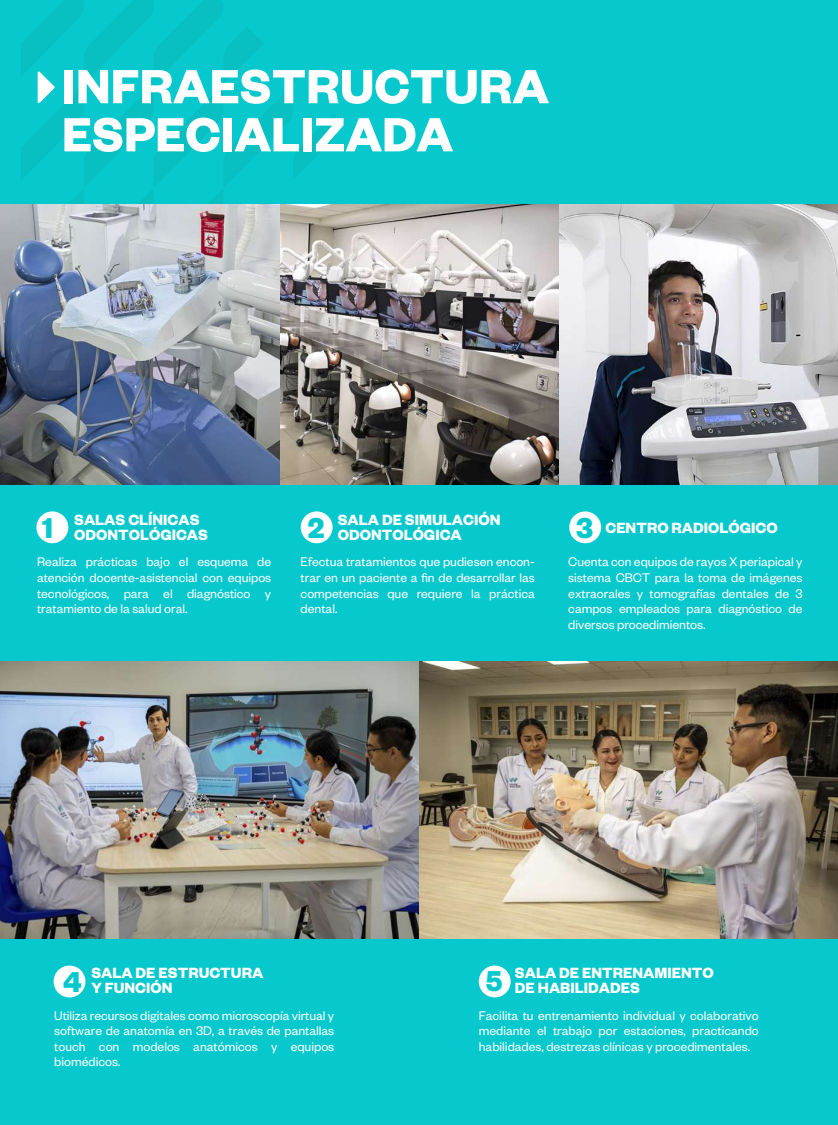
<style>
.page{position:relative;width:838px;height:1125px;background:#07c8cc}
.page>*{position:absolute;margin:0;border:0;box-sizing:border-box;transform-origin:0 0}
.t1{font:700 52.62px/48.1px "Founders Grotesk";color:#fff}
.t2{font:700 31.62px "Founders Grotesk";color:#07c8cc}
.t3{font:700 16.25px/15px "Founders Grotesk";color:#fff}
.t4{font:13.75px/15.6px "Founders Grotesk";color:#fff;text-align:justify}
</style>
<div class="page">
<div style="left:54px;top:966px;width:31px;height:31px;background:#fff;border-radius:50%"></div>
<img style="left:0;top:204px;width:838px;height:281px">
<div style="left:36px;top:511px;width:32px;height:32px;background:#fff;border-radius:50%"></div>
<div style="left:569px;top:511px;width:32px;height:32px;background:#fff;border-radius:50%"></div>
<div style="left:301px;top:511px;width:31px;height:32px;background:#fff;border-radius:50%"></div>
<img style="left:0;top:661px;width:838px;height:278px">
<div style="left:478px;top:966px;width:32px;height:31px;background:#fff;border-radius:50%"></div>
<h1 class="t1" style="left:62px;top:60px;width:488px">INFRAESTRUCTURA<br>ESPECIALIZADA</h1>
<p class="t3" style="left:74px;top:512px;width:135px">SALAS CLÍNICAS<br>ODONTOLÓGICAS</p>
<h2 class="t2" style="left:576px;top:507px;width:19px">3</h2>
<p class="t4" style="left:568px;top:554px;width:236px">Cuenta con equipos de rayos X periapical y sistema CBCT para la toma de imágenes extraorales y tomografías dentales de 3 campos empleados para diagnóstico de diversos procedimientos.</p>
<p class="t3" style="left:338px;top:512px;width:164px">SALA DE SIMULACIÓN<br>ODONTOLÓGICA</p>
<h2 class="t2" style="left:308px;top:507px;width:18px">2</h2>
<p class="t3" style="left:605px;top:519px;width:174px">CENTRO RADIOLÓGICO</p>
<p class="t4" style="left:300px;top:554px;width:236px">Efectua tratamientos que pudiesen encon&shy;trar en un paciente a fin de desarrollar las competencias que requiere la práctica dental.</p>
<h2 class="t2" style="left:42px;top:507px;width:13px">1</h2>
<p class="t4" style="left:37px;top:554px;width:236px">Realiza prácticas bajo el esquema de atención docente-asistencial con equipos tecnológicos, para el diagnóstico y tratamiento de la salud oral.</p>
<p class="t3" style="left:91px;top:965px;width:173px">SALA DE ESTRUCTURA<br>Y FUNCIÓN</p>
<h2 class="t2" style="left:63px;top:962px;width:20px">4</h2>
<p class="t4" style="left:54px;top:1007px;width:281px">Utiliza recursos digitales como microscopía virtual y software de anatomía en 3D, a través de pantallas touch con modelos anatómicos y equipos biomédicos.</p>
<p class="t3" style="left:515px;top:965px;width:200px">SALA DE ENTRENAMIENTO<br>DE HABILIDADES</p>
<h2 class="t2" style="left:486px;top:960px;width:18px">5</h2>
<p class="t4" style="left:478px;top:1007px;width:281px">Facilita tu entrenamiento individual y colaborativo mediante el trabajo por estaciones, practicando habilidades, destrezas clínicas y procedimentales.</p>
</div>
